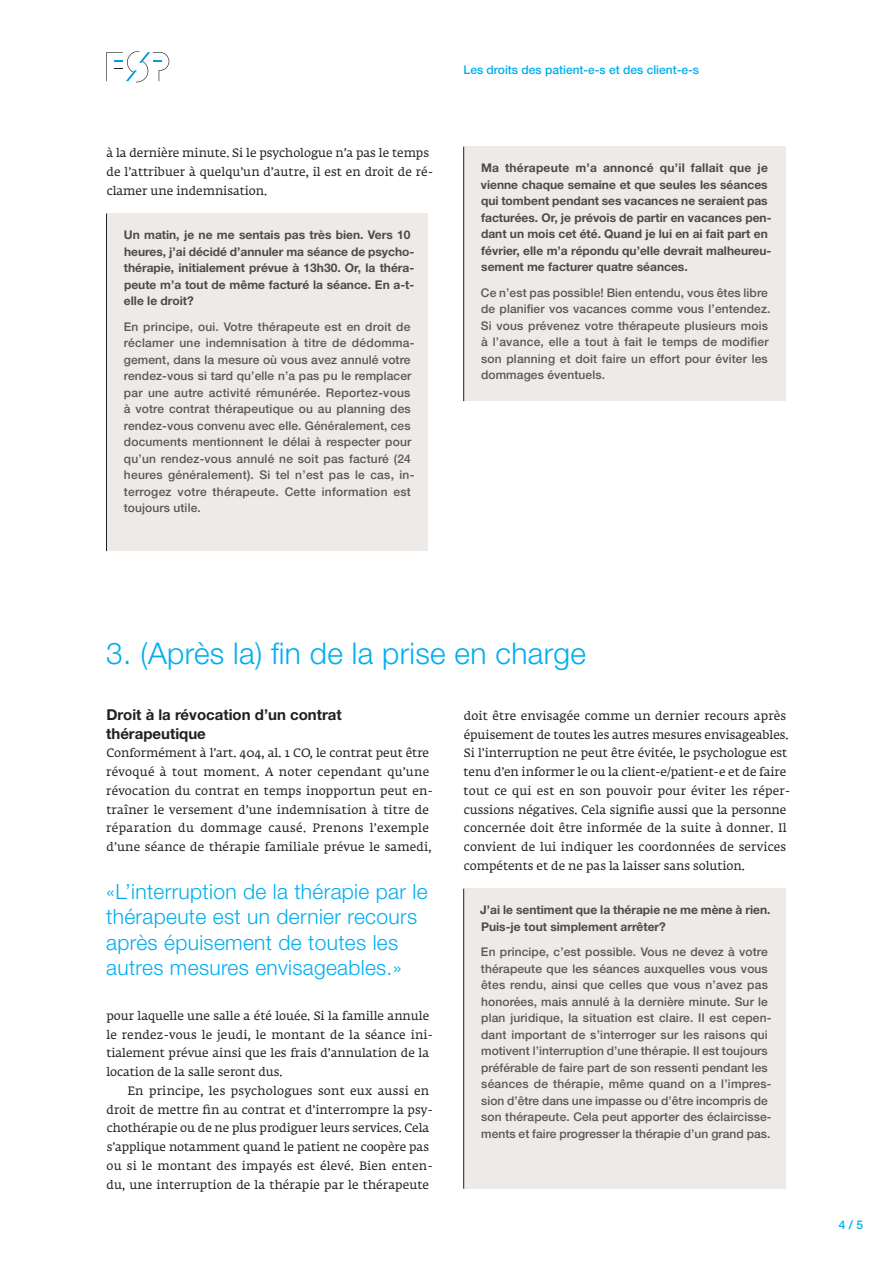
<style>
.page{position:relative;width:893px;height:1263px;background:#fff}
.page>*{position:absolute;margin:0;border:0;box-sizing:border-box;transform-origin:0 0}
.t1{font:300 30px "Helvetica Neue LT Std";letter-spacing:.01em;color:#00aeef}
.t2{font:300 21px/25.5px "Helvetica Neue LT Std";letter-spacing:.015em;color:#00aeef}
.t3{font:700 15px/18.8px "Helvetica Neue LT Std";color:#231f20}
.t4{font:500 12px/16.5px "Helvetica Neue LT Std";letter-spacing:.01em;color:#57585a}
.t5{font:12px/18.8px "Fedra Serif A Std";letter-spacing:.005em;color:#231f20}
.t6{font:700 12px/16.5px "Helvetica Neue LT Std";color:#4b4c4d}
.t7{font:500 12px "Helvetica Neue LT Std";color:#00aeef}
</style>
<div class="page">
<svg style="left:106px;top:51px;width:63px;height:31px"></svg>
<div style="left:106px;top:214px;width:322px;height:337px;background:#edeae8"></div>
<hr style="left:106px;top:214px;width:1px;height:337px;background:#231f20">
<div style="left:464px;top:147px;width:321px;height:254px;background:#edeae8"></div>
<hr style="left:463px;top:147px;width:1px;height:254px;background:#231f20">
<div style="left:464px;top:889px;width:321px;height:300px;background:#edeae8"></div>
<hr style="left:463px;top:889px;width:1px;height:300px;background:#231f20">
<p class="t5" style="left:106px;top:145px;width:328px">à la dernière minute. Si le psychologue n’a pas le temps de l’attribuer à quelqu’un d’autre, il est en droit de ré&shy;clamer une indemnisation.</p>
<p class="t6" style="left:124px;top:226px;width:292px">Un matin, je ne me sentais pas très bien. Vers 10 heures, j’ai décidé d’annuler ma séance de psycho&shy;thérapie, initialement prévue à 13h30. Or, la théra&shy;peute m’a tout de même facturé la séance. En a-t&shy;elle le droit?</p>
<p class="t4" style="left:124px;top:318px;width:292px">En principe, oui. Votre thérapeute est en droit de réclamer une indemnisation à titre de dédomma&shy;gement, dans la mesure où vous avez annulé votre rendez-vous si tard qu’elle n’a pas pu le remplacer par une autre activité rémunérée. Reportez-vous à votre contrat thérapeutique ou au planning des rendez-vous convenu avec elle. Généralement, ces documents mentionnent le délai à respecter pour qu’un rendez-vous annulé ne soit pas facturé (24 heures généralement). Si tel n’est pas le cas, in&shy;terrogez votre thérapeute. Cette information est toujours utile.</p>
<p class="t7" style="left:463px;top:63px;width:237px">Les droits des patient-e-s et des client-e-s</p>
<p class="t6" style="left:481px;top:159px;width:292px">Ma thérapeute m’a annoncé qu’il fallait que je vienne chaque semaine et que seules les séances qui tombent pendant ses vacances ne seraient pas facturées. Or, je prévois de partir en vacances pen&shy;dant un mois cet été. Quand je lui en ai fait part en février, elle m’a répondu qu’elle devrait malheureu&shy;sement me facturer quatre séances.</p>
<p class="t4" style="left:481px;top:284px;width:291px">Ce n’est pas possible! Bien entendu, vous êtes libre de planifier vos vacances comme vous l’entendez.<br>Si vous prévenez votre thérapeute plusieurs mois à l’avance, elle a tout à fait le temps de modifier son planning et doit faire un effort pour éviter les dommages éventuels.</p>
<h1 class="t1" style="left:106px;top:635px;width:481px">3. (Après la) fin de la prise en charge</h1>
<p class="t3" style="left:106px;top:705px;width:237px">Droit à la révocation d’un contrat thérapeutique</p>
<p class="t5" style="left:106px;top:745px;width:328px">Conformément à l’art. 404, al. 1 CO, le contrat peut être révoqué à tout moment. A noter cependant qu’une révocation du contrat en temps inopportun peut en&shy;traîner le versement d’une indemnisation à titre de réparation du dommage causé. Prenons l’exemple d’une séance de thérapie familiale prévue le samedi,</p>
<h2 class="t2" style="left:106px;top:878px;width:323px">«L’interruption de la thérapie par le thérapeute est un dernier recours après épuisement de toutes les autres mesures envisageables.»</h2>
<p class="t5" style="left:106px;top:1007px;width:328px">pour laquelle une salle a été louée. Si la famille annule le rendez-vous le jeudi, le montant de la séance ini&shy;tialement prévue ainsi que les frais d’annulation de la location de la salle seront dus.</p>
<p class="t5" style="left:107px;top:1082px;width:328px;text-indent:21px">En principe, les psychologues sont eux aussi en droit de mettre fin au contrat et d’interrompre la psy&shy;chothérapie ou de ne plus prodiguer leurs services. Cela s’applique notamment quand le patient ne coopère pas ou si le montant des impayés est élevé. Bien enten&shy;du, une interruption de la thérapie par le thérapeute</p>
<p class="t5" style="left:463px;top:707px;width:328px">doit être envisagée comme un dernier recours après épuisement de toutes les autres mesures envisageables.<br>Si l’interruption ne peut être évitée, le psychologue est tenu d’en informer le ou la client-e/patient-e et de faire tout ce qui est en son pouvoir pour éviter les réper&shy;cussions négatives. Cela signifie aussi que la personne concernée doit être informée de la suite à donner. Il convient de lui indiquer les coordonnées de services compétents et de ne pas la laisser sans solution.</p>
<p class="t6" style="left:480px;top:901px;width:292px">J’ai le sentiment que la thérapie ne me mène à rien.<br>Puis-je tout simplement arrêter?</p>
<p class="t4" style="left:481px;top:944px;width:292px">En principe, c’est possible. Vous ne devez à votre thérapeute que les séances auxquelles vous vous êtes rendu, ainsi que celles que vous n’avez pas honorées, mais annulé à la dernière minute. Sur le plan juridique, la situation est claire. Il est cepen&shy;dant important de s’interroger sur les raisons qui motivent l’interruption d’une thérapie. Il est toujours préférable de faire part de son ressenti pendant les séances de thérapie, même quand on a l’impres&shy;sion d’être dans une impasse ou d’être incompris de son thérapeute. Cela peut apporter des éclaircisse&shy;ments et faire progresser la thérapie d’un grand pas.</p>
<p class="t7" style="left:839px;top:1217px;width:26px">4 / 5</p>
</div>
